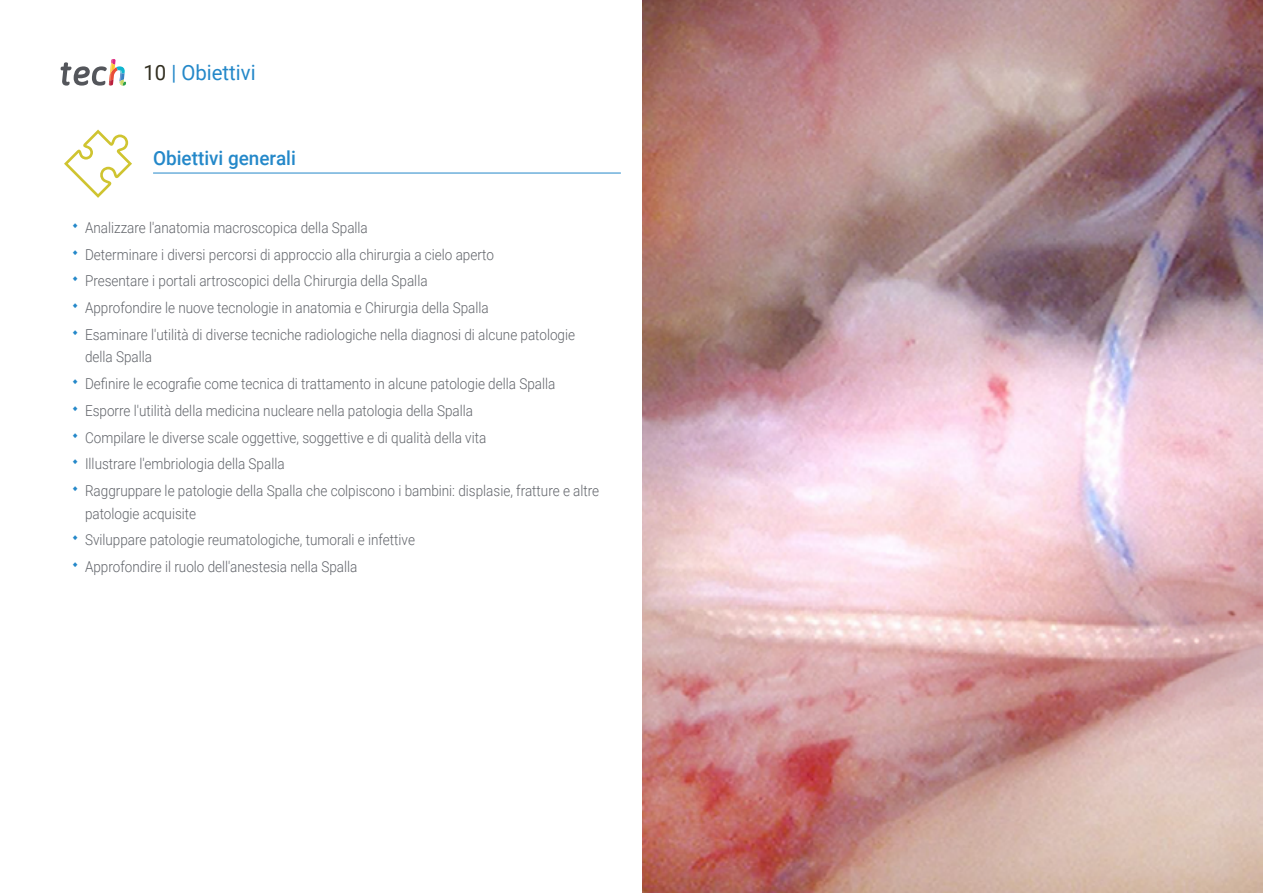
<style>
.page{position:relative;width:1263px;height:893px;background:#fff}
.page>*{position:absolute;margin:0;border:0;box-sizing:border-box;transform-origin:0 0}
.t1{font:21px "Roboto";color:#2488c9}
.t2{font:500 19.5px "Roboto";color:#2488c9}
.t3{font:300 15px/26.7px "Roboto";color:#61646a;scale:.9 1}
.s1{color:#312e20}
</style>
<div class="page">
<svg style="left:61px;top:59px;width:65px;height:27px"></svg>
<img style="left:642px;top:0;width:621px;height:893px">
<hr style="left:153px;top:173px;width:468px;height:1px;background:#2488c9">
<svg style="left:64px;top:130px;width:68px;height:68px"></svg>
<h1 class="t1" style="left:144px;top:57px;width:114px"><span class="s1">10</span> | Obiettivi</h1>
<h2 class="t2" style="left:153px;top:144px;width:144px">Obiettivi generali</h2>
<p class="t3" style="left:85px;top:214px;width:546px">Analizzare l'anatomia macroscopica della Spalla<br>Determinare i diversi percorsi di approccio alla chirurgia a cielo aperto<br>Presentare i portali artroscopici della Chirurgia della Spalla<br>Approfondire le nuove tecnologie in anatomia e Chirurgia della Spalla<br>Esaminare l'utilità di diverse tecniche radiologiche nella diagnosi di alcune patologie</p>
<p class="t3" style="left:85px;top:343px;width:573px">della Spalla<br>Definire le ecografie come tecnica di trattamento in alcune patologie della Spalla Esporre l'utilità della medicina nucleare nella patologia della Spalla<br>Compilare le diverse scale oggettive, soggettive e di qualità della vita<br>Illustrare l'embriologia della Spalla<br>Raggruppare le patologie della Spalla che colpiscono i bambini: displasie, fratture e altre</p>
<p class="t3" style="left:85px;top:499px;width:368px">patologie acquisite<br>Sviluppare patologie reumatologiche, tumorali e infettive<br>Approfondire il ruolo dell'anestesia nella Spalla</p>
</div>
